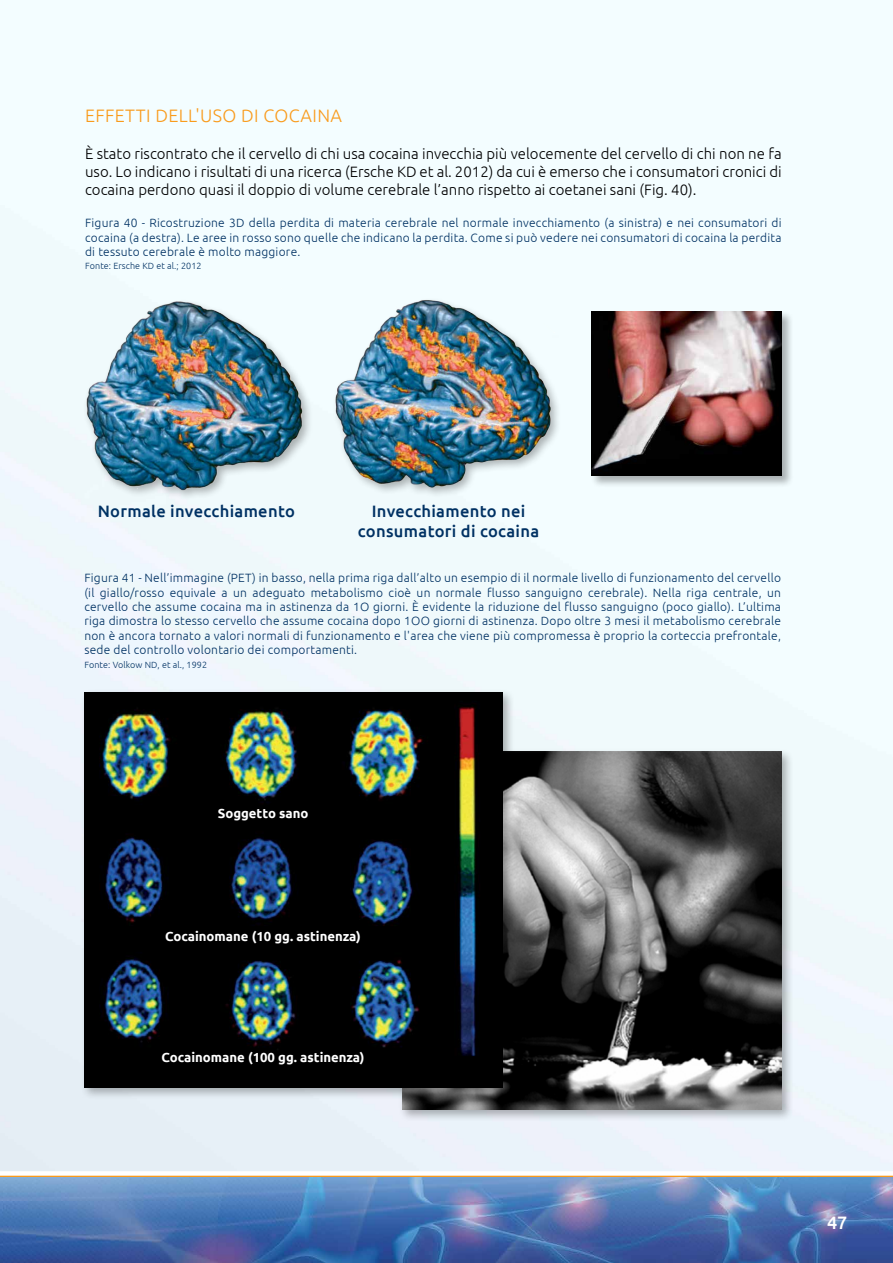
<style>
.page{position:relative;width:893px;height:1263px;background:#fff}
.page>*{position:absolute;margin:0;border:0;box-sizing:border-box;transform-origin:0 0}
.t1{font:300 18px "Ubuntu";letter-spacing:.02em;color:#f99b1c}
.t2{font:500 18px "Ubuntu";color:#fff}
.t3{font:500 16.5px/19.8px "Ubuntu";letter-spacing:.02em;color:#003163;text-align:center}
.t4{font:300 15px/18px "Ubuntu";color:#000;text-align:justify}
.t5{font:700 13.2px "Ubuntu";color:#fff}
.t6{font:300 12px/14.4px "Ubuntu";letter-spacing:.02em;color:#003163;text-align:justify}
.t7{font:300 9px "Ubuntu";letter-spacing:.01em;color:#003163}
</style>
<div class="page">
<svg style="left:0;top:1171px;width:893px;height:5px"></svg>
<svg style="left:0;top:1176px;width:893px;height:2px;background:#b89f77"></svg>
<img style="left:0;top:1178px;width:893px;height:85px">
<div style="left:591px;top:311px;width:203px;height:178px;background:#000;opacity:.3"></div>
<img style="left:591px;top:311px;width:191px;height:165px">
<div style="left:398px;top:748px;width:396px;height:374px;background:#000;opacity:.3"></div>
<img style="left:402px;top:752px;width:380px;height:357px">
<div style="left:80px;top:689px;width:436px;height:410px;background:#000;opacity:.3"></div>
<img style="left:84px;top:692px;width:419px;height:395px">
<img style="left:84px;top:289px;width:229px;height:209px">
<div style="left:331px;top:297px;width:234px;height:202px;background:#f3fdff"></div>
<img style="left:320px;top:289px;width:234px;height:209px">
<h1 class="t1" style="left:85px;top:105px;width:258px">EFFETTI DELL'USO DI COCAINA</h1>
<p class="t4" style="left:85px;top:144px;width:698px">È stato riscontrato che il cervello di chi usa cocaina invecchia più velocemente del cervello di chi non ne fa uso. Lo indicano i risultati di una ricerca (Ersche KD et al. 2012) da cui è emerso che i consumatori cronici di cocaina perdono quasi il doppio di volume cerebrale l’anno rispetto ai coetanei sani (Fig. 40).</p>
<p class="t6" style="left:85px;top:215px;width:698px">Figura 40 - Ricostruzione 3D della perdita di materia cerebrale nel normale invecchiamento (a sinistra) e nei consumatori di cocaina (a destra). Le aree in rosso sono quelle che indicano la perdita. Come si può vedere nei consumatori di cocaina la perdita di tessuto cerebrale è molto maggiore.</p>
<p class="t7" style="left:85px;top:261px;width:118px">Fonte: Ersche KD et al.; 2012</p>
<h2 class="t3" style="left:98px;top:501px;width:199px">Normale invecchiamento</h2>
<h2 class="t3" style="left:358px;top:501px;width:183px">Invecchiamento nei consumatori di cocaina</h2>
<p class="t6" style="left:84px;top:570px;width:698px">Figura 41 - Nell’immagine (PET) in basso, nella prima riga dall’alto un esempio di il normale livello di funzionamento del cervello (il giallo/rosso equivale a un adeguato metabolismo cioè un normale flusso sanguigno cerebrale). Nella riga centrale, un cervello che assume cocaina ma in astinenza da 1O giorni. È evidente la riduzione del flusso sanguigno (poco giallo). L’ultima riga dimostra lo stesso cervello che assume cocaina dopo 1OO giorni di astinenza. Dopo oltre 3 mesi il metabolismo cerebrale non è ancora tornato a valori normali di funzionamento e l'area che viene più compromessa è proprio la corteccia prefrontale, sede del controllo volontario dei comportamenti.</p>
<p class="t7" style="left:84px;top:659px;width:124px">Fonte: Volkow ND, et al., 1992</p>
<p class="t5" style="left:218px;top:805px;width:92px">Soggetto sano</p>
<p class="t5" style="left:165px;top:929px;width:197px">Cocainomane (10 gg. astinenza)</p>
<p class="t5" style="left:162px;top:1049px;width:205px">Cocainomane (100 gg. astinenza)</p>
<h1 class="t2" style="left:827px;top:1211px;width:22px">47</h1>
</div>
